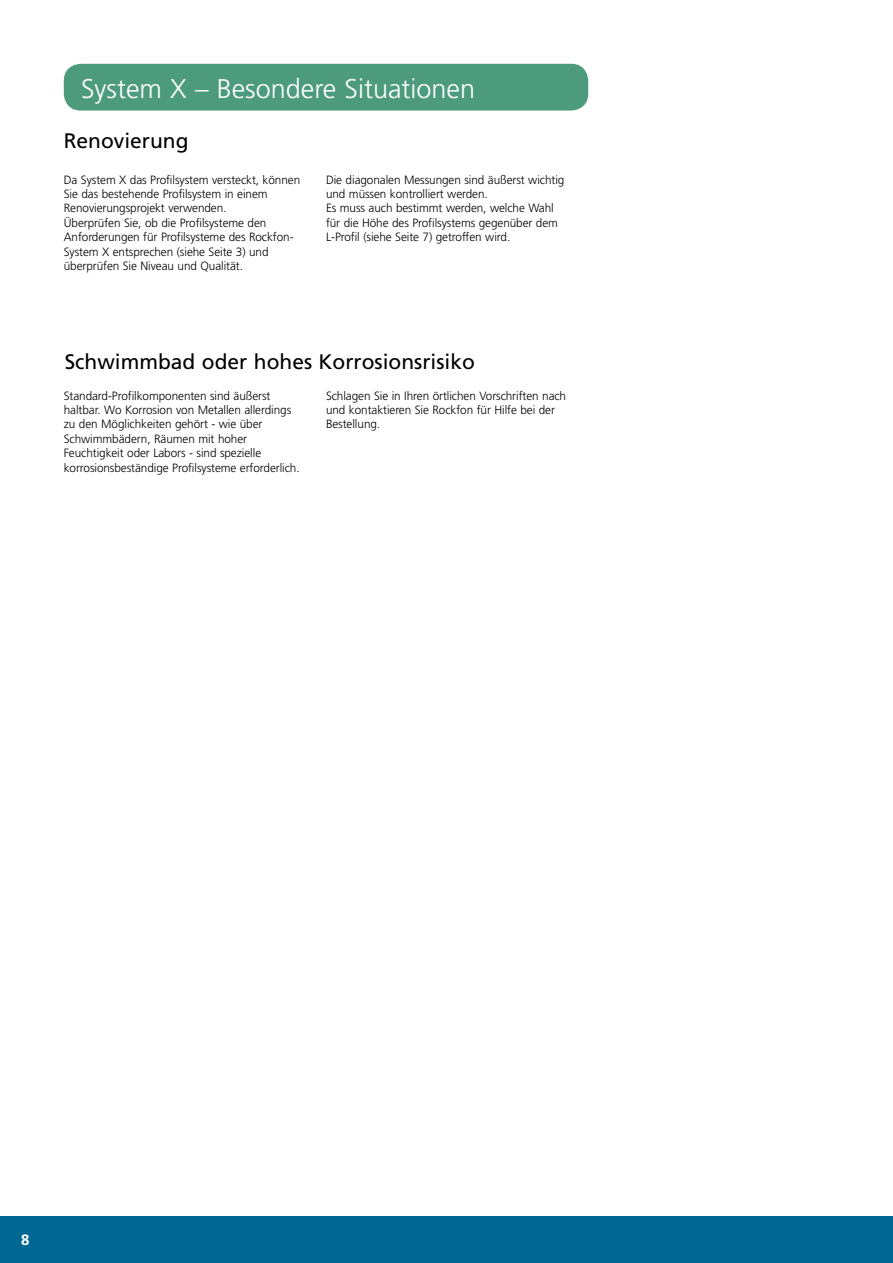
<style>
.page{position:relative;width:893px;height:1263px;background:#fff}
.page>*{position:absolute;margin:0;border:0;box-sizing:border-box;transform-origin:0 0}
.t1{font:300 27px "Frutiger";color:#fff}
.t2{font:21px "Frutiger";color:#000}
.t3{font:700 15px "Frutiger";color:#fff}
.t4{font:300 12px/14.4px "Frutiger";letter-spacing:-.005em;color:#000}
</style>
<div class="page">
<div style="left:0;top:1216px;width:893px;height:47px;background:#006892"></div>
<div style="left:64px;top:64px;width:524px;height:47px;background:#4d9b7d;border-radius:17px"></div>
<h1 class="t1" style="left:81px;top:73px;width:396px">System X – Besondere Situationen</h1>
<h2 class="t2" style="left:64px;top:129px;width:126px">Renovierung</h2>
<p class="t4" style="left:64px;top:172px;width:238px">Da System X das Profilsystem versteckt, können Sie das bestehende Profilsystem in einem Renovierungsprojekt verwenden.<br>Überprüfen Sie, ob die Profilsysteme den Anforderungen für Profilsysteme des Rockfon-System X entsprechen (siehe Seite 3) und überprüfen Sie Niveau und Qualität.</p>
<p class="t4" style="left:326px;top:172px;width:240px">Die diagonalen Messungen sind äußerst wichtig und müssen kontrolliert werden.<br>Es muss auch bestimmt werden, welche Wahl für die Höhe des Profilsystems gegenüber dem L-Profil (siehe Seite 7) getroffen wird.</p>
<h2 class="t2" style="left:65px;top:349px;width:412px">Schwimmbad oder hohes Korrosionsrisiko</h2>
<p class="t4" style="left:64px;top:388px;width:235px">Standard-Profilkomponenten sind äußerst haltbar. Wo Korrosion von Metallen allerdings zu den Möglichkeiten gehört - wie über Schwimmbädern, Räumen mit hoher Feuchtigkeit oder Labors - sind spezielle korrosionsbeständige Profilsysteme erforderlich.</p>
<p class="t4" style="left:326px;top:388px;width:242px">Schlagen Sie in Ihren örtlichen Vorschriften nach und kontaktieren Sie Rockfon für Hilfe bei der<br>Bestellung.</p>
<p class="t3" style="left:21px;top:1231px;width:10px">8</p>
</div>
